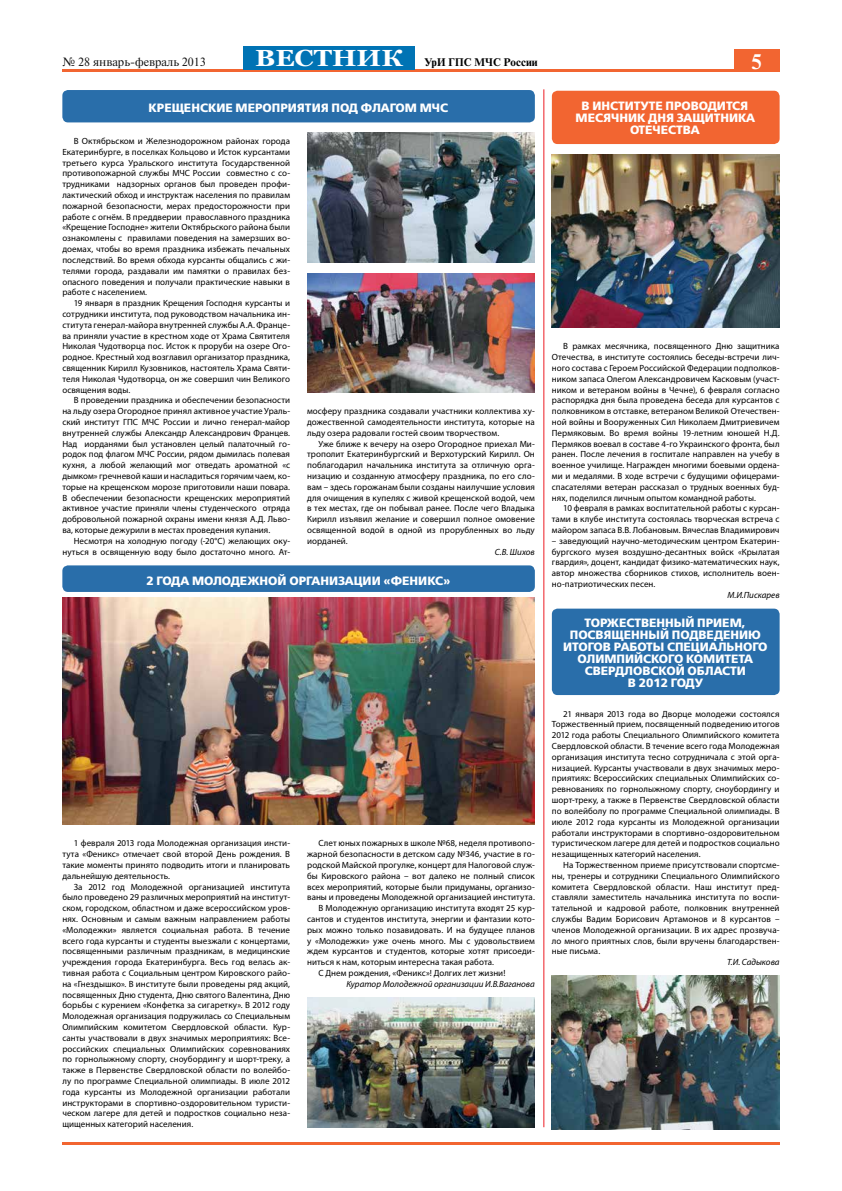
<style>
.page{position:relative;width:842px;height:1191px;background:#fff}
.page>*{position:absolute;margin:0;border:0;box-sizing:border-box;transform-origin:0 0}
.t1{font:700 21.1px "Newton C";color:#fff}
.t2{font:12px/12px "Free Set Bold C";color:#fff;text-align:center}
.t3{font:12px "Newton C";color:#141414}
.t4{font:700 11px "Newton C";color:#000}
.t5{font:9px/10.8px "Myriad Pro";letter-spacing:.005em;color:#000;text-align:justify}
.t6{font:italic 9px "Myriad Pro";color:#000}
.s1{font-family:"Georgia";font-size:23.3px;color:#fff}
</style>
<div class="page">
<hr style="left:62px;top:1141px;width:718px;height:3px;background:#f26531">
<hr style="left:62px;top:70px;width:718px;height:2px;background:#f26531">
<div style="left:734px;top:50px;width:46px;height:22px;background:#f26531"></div>
<div style="left:243px;top:46px;width:172px;height:23px;background:#0073b4"></div>
<div style="left:552px;top:91px;width:228px;height:53px;background:#f26531;border-radius:6px"></div>
<div style="left:552px;top:608px;width:228px;height:87px;background:#296eaa;border-radius:6px"></div>
<hr style="left:544px;top:89px;width:1px;height:1038px;background:#ed1d24">
<img style="left:552px;top:155px;width:228px;height:173px">
<img style="left:552px;top:976px;width:228px;height:153px">
<div style="left:62px;top:565px;width:473px;height:27px;background:#296eaa;border-radius:6px"></div>
<img style="left:62px;top:598px;width:473px;height:226px">
<img style="left:307px;top:997px;width:228px;height:130px">
<div style="left:62px;top:90px;width:473px;height:32px;background:#296eaa;border-radius:6px"></div>
<img style="left:307px;top:133px;width:228px;height:130px">
<img style="left:307px;top:274px;width:228px;height:118px">
<h2 class="t3" style="left:62px;top:55px;width:145px">№ 28 январь-февраль 2013</h2>
<p class="t4" style="left:255px;top:57px;width:284px"><span class="s1">ВЕСТНИК</span> УрИ ГПС МЧС России</p>
<h1 class="t1" style="left:751px;top:50px;width:12px">5</h1>
<h2 class="t2" style="left:149px;top:102px;width:301px">Крещенские мероприятия под флагом МЧС</h2>
<p class="t5" style="left:62px;top:135px;width:229px;text-indent:11px">В Октябрьском и Железнодорожном районах города Екатеринбурге, в поселках Кольцово и Исток курсантами третьего курса Уральского института Государственной противопожарной службы МЧС России совместно с со&shy;трудниками надзорных органов был проведен профи&shy;лактический обход и инструктаж населения по правилам пожарной безопасности, мерах предосторожности при работе с огнём. В преддверии православного праздника «Крещение Господне» жители Октябрьского района были ознакомлены с правилами поведения на замерзших во&shy;доемах, чтобы во время праздника избежать печальных последствий. Во время обхода курсанты общались с жи&shy;телями города, раздавали им памятки о правилах без&shy;опасного поведения и получали практические навыки в работе с населением.</p>
<p class="t5" style="left:62px;top:297px;width:229px;text-indent:11px">19 января в праздник Крещения Господня курсанты и сотрудники института, под руководством начальника ин&shy;ститута генерал-майора внутренней службы А.А. Франце&shy;ва приняли участие в крестном ходе от Храма Святителя Николая Чудотворца пос. Исток к проруби на озере Ого&shy;родное. Крестный ход возглавил организатор праздника, священник Кирилл Кузовников, настоятель Храма Святи&shy;теля Николая Чудотворца, он же совершил чин Великого освящения воды.</p>
<p class="t5" style="left:62px;top:395px;width:229px;text-indent:11px">В проведении праздника и обеспечении безопасности на льду озера Огородное принял активное участие Ураль&shy;ский институт ГПС МЧС России и лично генерал-майор внутренней службы Александр Александрович Францев.<br>Над иорданями был установлен целый палаточный го&shy;родок под флагом МЧС России, рядом дымилась полевая кухня, а любой желающий мог отведать ароматной «с дымком» гречневой каши и насладиться горячим чаем, ко&shy;торые на крещенском морозе приготовили наши повара.<br>В обеспечении безопасности крещенских мероприятий активное участие приняли члены студенческого отряда добровольной пожарной охраны имени князя А.Д. Льво&shy;ва, которые дежурили в местах проведения купания.</p>
<p class="t5" style="left:62px;top:535px;width:229px;text-align:right">Несмотря на холодную погоду (-20°С) желающих оку&shy;нуться в освященную воду было достаточно много. Ат-</p>
<p class="t5" style="left:307px;top:405px;width:229px">мосферу праздника создавали участники коллектива ху&shy;дожественной самодеятельности института, которые на льду озера радовали гостей своим творчеством.</p>
<p class="t5" style="left:307px;top:438px;width:229px;text-indent:11px">Уже ближе к вечеру на озеро Огородное приехал Ми&shy;трополит Екатеринбургский и Верхотурский Кирилл. Он поблагодарил начальника института за отличную орга&shy;низацию и созданную атмосферу праздника, по его сло&shy;вам – здесь горожанам были созданы наилучшие условия для очищения в купелях с живой крещенской водой, чем в тех местах, где он побывал ранее. После чего Владыка Кирилл изъявил желание и совершил полное омовение освященной водой в одной из прорубленных во льду иорданей.</p>
<p class="t6" style="left:495px;top:546px;width:41px">С.В. Шихов</p>
<h2 class="t2" style="left:146px;top:574px;width:305px">2 года Молодежной организации «Феникс»</h2>
<p class="t5" style="left:62px;top:837px;width:229px;text-indent:11px">1 февраля 2013 года Молодежная организация инсти&shy;тута «Феникс» отмечает свой второй День рождения. В такие моменты принято подводить итоги и планировать дальнейшую деятельность.</p>
<p class="t5" style="left:62px;top:881px;width:229px;text-indent:11px">За 2012 год Молодежной организацией института было проведено 29 различных мероприятий на институт&shy;ском, городском, областном и даже всероссийском уров&shy;нях. Основным и самым важным направлением работы «Молодежки» является социальная работа. В течение всего года курсанты и студенты выезжали с концертами, посвященными различным праздникам, в медицинские учреждения города Екатеринбурга. Весь год велась ак&shy;тивная работа с Социальным центром Кировского райо&shy;на «Гнездышко». В институте были проведены ряд акций, посвященных Дню студента, Дню святого Валентина, Дню борьбы с курением «Конфетка за сигаретку». В 2012 году Молодежная организация подружилась со Специальным Олимпийским комитетом Свердловской области. Кур&shy;санты участвовали в двух значимых мероприятиях: Все&shy;российских специальных Олимпийских соревнованиях по горнолыжному спорту, сноубордингу и шорт-треку, а также в Первенстве Свердловской области по волейбо&shy;лу по программе Специальной олимпиады. В июле 2012 года курсанты из Молодежной организации работали инструкторами в спортивно-оздоровительном туристи&shy;ческом лагере для детей и подростков социально неза&shy;щищенных категорий населения.</p>
<p class="t5" style="left:318px;top:837px;width:218px">Слет юных пожарных в школе №68, неделя противопо-</p>
<p class="t5" style="left:307px;top:848px;width:229px">жарной безопасности в детском саду №346, участие в го-</p>
<p class="t5" style="left:307px;top:859px;width:229px">родской Майской прогулке, концерт для Налоговой служ-</p>
<p class="t5" style="left:307px;top:870px;width:229px">бы Кировского района – вот далеко не полный список</p>
<p class="t5" style="left:307px;top:881px;width:229px">всех мероприятий, которые были придуманы, организо-</p>
<p class="t5" style="left:307px;top:891px;width:229px">ваны и проведены Молодежной организацией института.</p>
<p class="t5" style="left:318px;top:902px;width:218px">В Молодежную организацию института входят 25 кур-</p>
<p class="t5" style="left:307px;top:913px;width:229px">сантов и студентов института, энергии и фантазии кото-</p>
<p class="t5" style="left:307px;top:924px;width:229px">рых можно только позавидовать. И на будущее планов</p>
<p class="t5" style="left:307px;top:935px;width:229px">у «Молодежки» уже очень много. Мы с удовольствием</p>
<p class="t5" style="left:307px;top:945px;width:229px">ждем курсантов и студентов, которые хотят присоеди-</p>
<p class="t5" style="left:307px;top:956px;width:188px">ниться к нам, которым интересна такая работа.</p>
<p class="t5" style="left:318px;top:967px;width:188px">С Днем рождения, «Феникс»! Долгих лет жизни!</p>
<p class="t6" style="left:347px;top:978px;width:190px">Куратор Молодежной организации И.В.Ваганова</p>
<h2 class="t2" style="left:576px;top:100px;width:181px">В институте проводится месячник Дня Защитника<br>Отечества</h2>
<p class="t5" style="left:552px;top:341px;width:229px;text-indent:11px">В рамках месячника, посвященного Дню защитника Отечества, в институте состоялись беседы-встречи лич&shy;ного состава с Героем Российской Федерации подполков&shy;ником запаса Олегом Александровичем Касковым (участ&shy;ником и ветераном войны в Чечне), 6 февраля согласно распорядка дня была проведена беседа для курсантов с полковником в отставке, ветераном Великой Отечествен&shy;ной войны и Вооруженных Сил Николаем Дмитриевичем Пермяковым. Во время войны 19-летним юношей Н.Д.<br>Пермяков воевал в составе 4-го Украинского фронта, был ранен. После лечения в госпитале направлен на учебу в военное училище. Награжден многими боевыми ордена&shy;ми и медалями. В ходе встречи с будущими офицерами&shy;спасателями ветеран рассказал о трудных военных буд&shy;нях, поделился личным опытом командной работы.</p>
<p class="t5" style="left:552px;top:503px;width:229px;text-indent:11px">10 февраля в рамках воспитательной работы с курсан&shy;тами в клубе института состоялась творческая встреча с майором запаса В.В. Лобановым. Вячеслав Владимирович</p>
<p class="t5" style="left:552px;top:535px;width:229px">– заведующий научно-методическим центром Екатерин&shy;бургского музея воздушно-десантных войск «Крылатая гвардия», доцент, кандидат физико-математических наук, автор множества сборников стихов, исполнитель воен&shy;но-патриотических песен.</p>
<p class="t6" style="left:727px;top:589px;width:54px">М.И.Пискарев</p>
<h2 class="t2" style="left:563px;top:616px;width:205px">Торжественный прием, посвященный подведению итогов работы Специального<br>Олимпийского ком итета<br>Свердловской области<br>в 2012 году</h2>
<p class="t5" style="left:552px;top:708px;width:229px;text-indent:11px">21 января 2013 года во Дворце молодежи состоялся Торжественный прием, посвященный подведению итогов 2012 года работы Специального Олимпийского комитета Свердловской области. В течение всего года Молодежная организация института тесно сотрудничала с этой орга&shy;низацией. Курсанты участвовали в двух значимых меро&shy;приятиях: Всероссийских специальных Олимпийских со&shy;ревнованиях по горнолыжному спорту, сноубордингу и шорт-треку, а также в Первенстве Свердловской области по волейболу по программе Специальной олимпиады. В июле 2012 года курсанты из Молодежной организации работали инструкторами в спортивно-оздоровительном туристическом лагере для детей и подростков социально незащищенных категорий населения.</p>
<p class="t5" style="left:552px;top:859px;width:229px;text-indent:11px">На Торжественном приеме присутствовали спортсме&shy;ны, тренеры и сотрудники Специального Олимпийского комитета Свердловской области. Наш институт пред&shy;ставляли заместитель начальника института по воспи&shy;тательной и кадровой работе, полковник внутренней службы Вадим Борисович Артамонов и 8 курсантов – членов Молодежной организации. В их адрес прозвуча&shy;ло много приятных слов, были вручены благодарствен&shy;ные письма.</p>
<p class="t6" style="left:727px;top:956px;width:54px">Т.И. Садыкова</p>
</div>
